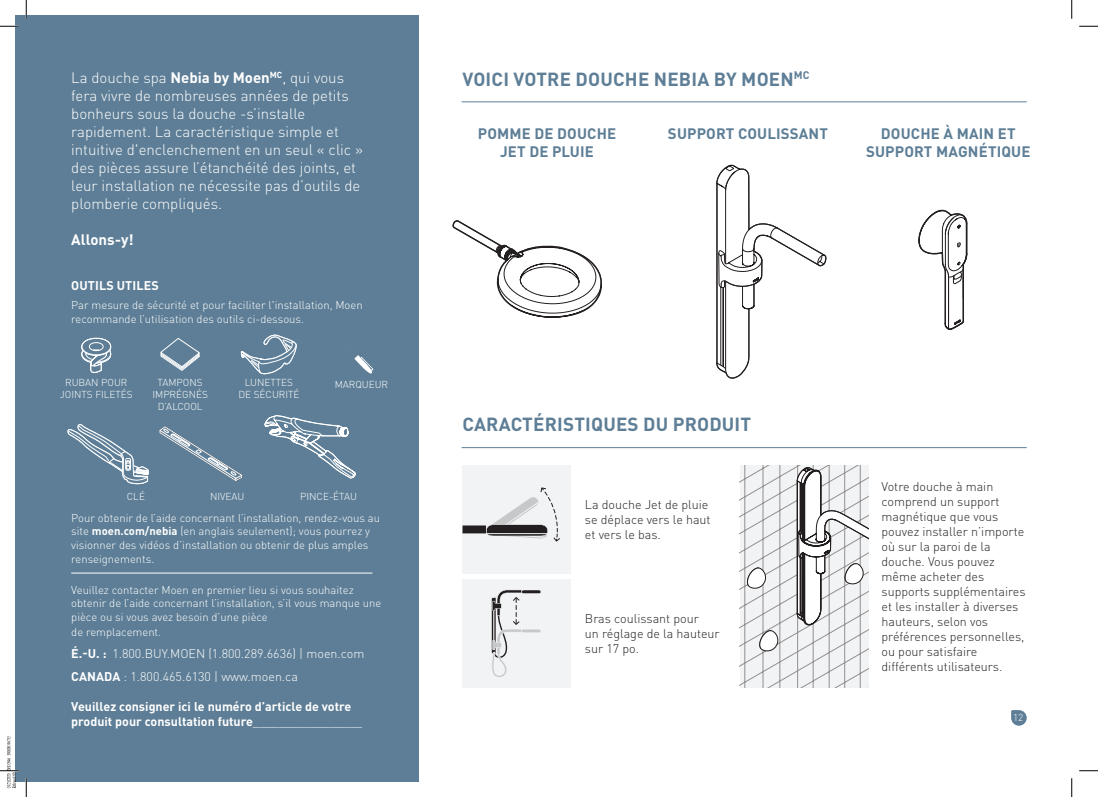
<style>
.page{position:relative;width:1098px;height:797px;background:#fff}
.page>*{position:absolute;margin:0;border:0;box-sizing:border-box;transform-origin:0 0}
.t1{font:700 18.75px "DIN Pro";letter-spacing:.01em;color:#5d7e96}
.t2{font:300 15px/18px "DIN Pro";color:#fff}
.t3{font:700 15px/18px "DIN Pro";letter-spacing:.01em;color:#5d7e96;text-align:center}
.t4{font:700 15px "DIN Pro";color:#fff}
.t5{font:300 12.5px/15px "DIN Pro";color:#231f20}
.t6{font:700 12.5px/15px "DIN Pro";color:#fff}
.t7{font:300 12.5px/22.5px "DIN Pro";color:#fff}
.t8{font:300 11.25px/13.5px "DIN Pro";color:#fff}
.t9{font:300 10px/12px "DIN Pro";color:#fff;text-align:center}
.s1{font-weight:700}
.s2{font-weight:300}
</style>
<div class="page">
<svg style="left:1011px;top:710px;width:16px;height:15px"></svg>
<div style="left:15px;top:15px;width:403px;height:767px;background:#5d7e96"></div>
<hr style="left:71px;top:572px;width:301px;height:1px;background:#fff">
<hr style="left:462px;top:102px;width:565px;height:1px;background:#5d7e96">
<hr style="left:462px;top:447px;width:565px;height:1px;background:#5d7e96">
<div style="left:462px;top:465px;width:109px;height:108px;background:#f2f3f4"></div>
<div style="left:462px;top:525px;width:24px;height:8px;background:#231f20"></div>
<svg style="left:485px;top:487px;width:75px;height:55px"></svg>
<svg style="left:452px;top:220px;width:150px;height:98px"></svg>
<svg style="left:716px;top:165px;width:111px;height:214px"></svg>
<svg style="left:740px;top:465px;width:128px;height:222px"></svg>
<svg style="left:918px;top:209px;width:50px;height:121px"></svg>
<svg style="left:67px;top:424px;width:176px;height:61px"></svg>
<svg style="left:240px;top:334px;width:57px;height:41px"></svg>
<svg style="left:160px;top:338px;width:40px;height:33px"></svg>
<svg style="left:81px;top:337px;width:31px;height:36px"></svg>
<div style="left:462px;top:579px;width:108px;height:108px;background:#f2f3f4"></div>
<svg style="left:491px;top:590px;width:50px;height:87px"></svg>
<svg style="left:354px;top:355px;width:19px;height:18px"></svg>
<svg style="left:264px;top:415px;width:92px;height:64px"></svg>
<svg style="left:0;top:25px;width:19px;height:2px"></svg>
<svg style="left:1079px;top:25px;width:19px;height:2px"></svg>
<svg style="left:1079px;top:770px;width:19px;height:1px"></svg>
<svg style="left:25px;top:0;width:2px;height:19px"></svg>
<svg style="left:25px;top:778px;width:2px;height:19px"></svg>
<svg style="left:1071px;top:0;width:1px;height:19px"></svg>
<svg style="left:1071px;top:778px;width:1px;height:19px"></svg>
<svg style="left:0;top:736px;width:19px;height:52px"></svg>
<p class="t2" style="left:71px;top:67px;width:293px">La douche spa <span class="s1">Nebia by Moen</span><sup>MC</sup>, qui vous fera vivre de nombreuses années de petits bonheurs sous la douche -s’installe rapidement. La caractéristique simple et intuitive d'enclenchement en un seul « clic » des pièces assure l’étanchéité des joints, et leur installation ne nécessite pas d’outils de plomberie compliqués.</p>
<h2 class="t4" style="left:71px;top:227px;width:64px">Allons-y!</h2>
<p class="t6" style="left:71px;top:276px;width:89px">OUTILS UTILES</p>
<p class="t8" style="left:71px;top:297px;width:293px">Par mesure de sécurité et pour faciliter l'installation, Moen recommande l’utilisation des outils ci-dessous.</p>
<p class="t9" style="left:60px;top:376px;width:74px">RUBAN POUR<br>JOINTS FILETÉS</p>
<p class="t9" style="left:152px;top:376px;width:57px">TAMPONS<br>IMPRÉGNÉS<br>D’ALCOOL</p>
<p class="t9" style="left:238px;top:376px;width:63px">LUNETTES<br>DE SÉCURITÉ</p>
<p class="t9" style="left:335px;top:377px;width:55px">MARQUEUR</p>
<p class="t9" style="left:127px;top:490px;width:20px">CLÉ</p>
<p class="t9" style="left:210px;top:490px;width:36px">NIVEAU</p>
<p class="t9" style="left:300px;top:490px;width:58px">PINCE-ÉTAU</p>
<p class="t8" style="left:71px;top:510px;width:310px">Pour obtenir de l’aide concernant l’installation, rendez-vous au site <span class="s1">moen.com/nebia</span> (en anglais seulement); vous pourrez y visionner des vidéos d’installation ou obtenir de plus amples renseignements.</p>
<p class="t8" style="left:71px;top:582px;width:312px">Veuillez contacter Moen en premier lieu si vous souhaitez obtenir de l’aide concernant l’installation, s’il vous manque une pièce ou si vous avez besoin d’une pièce</p>
<p class="t8" style="left:71px;top:624px;width:91px">de remplacement.</p>
<p class="t7" style="left:71px;top:641px;width:295px"><span class="s1">É.-U. :</span> 1.800.BUY.MOEN (1.800.289.6636) | moen.com<br><span class="s1">CANADA</span> : 1.800.465.6130 | www.moen.ca</p>
<p class="t6" style="left:71px;top:697px;width:292px">Veuillez consigner ici le numéro d’article de votre produit pour consultation future<span class="s2">_________________</span></p>
<h1 class="t1" style="left:462px;top:63px;width:349px">VOICI VOTRE DOUCHE NEBIA BY MOEN<sup>MC</sup></h1>
<h2 class="t3" style="left:478px;top:123px;width:140px">POMME DE DOUCHE<br>JET DE PLUIE</h2>
<h2 class="t3" style="left:866px;top:123px;width:166px">DOUCHE À MAIN ET<br>SUPPORT MAGNÉTIQUE</h2>
<h2 class="t3" style="left:668px;top:123px;width:161px">SUPPORT COULISSANT</h2>
<h1 class="t1" style="left:462px;top:409px;width:290px">CARACTÉRISTIQUES DU PRODUIT</h1>
<p class="t5" style="left:585px;top:496px;width:127px">La douche Jet de pluie se déplace vers le haut et vers le bas.</p>
<p class="t5" style="left:585px;top:610px;width:136px">Bras coulissant pour<br>un réglage de la hauteur sur 17 po.</p>
<p class="t5" style="left:881px;top:478px;width:145px">Votre douche à main comprend un support magnétique que vous pouvez installer n’importe où sur la paroi de la douche. Vous pouvez même acheter des supports supplémentaires et les installer à diverses hauteurs, selon vos préférences personnelles, ou pour satisfaire différents utilisateurs.</p>
<p class="t9" style="left:1013px;top:711px;width:12px">12</p>
</div>
